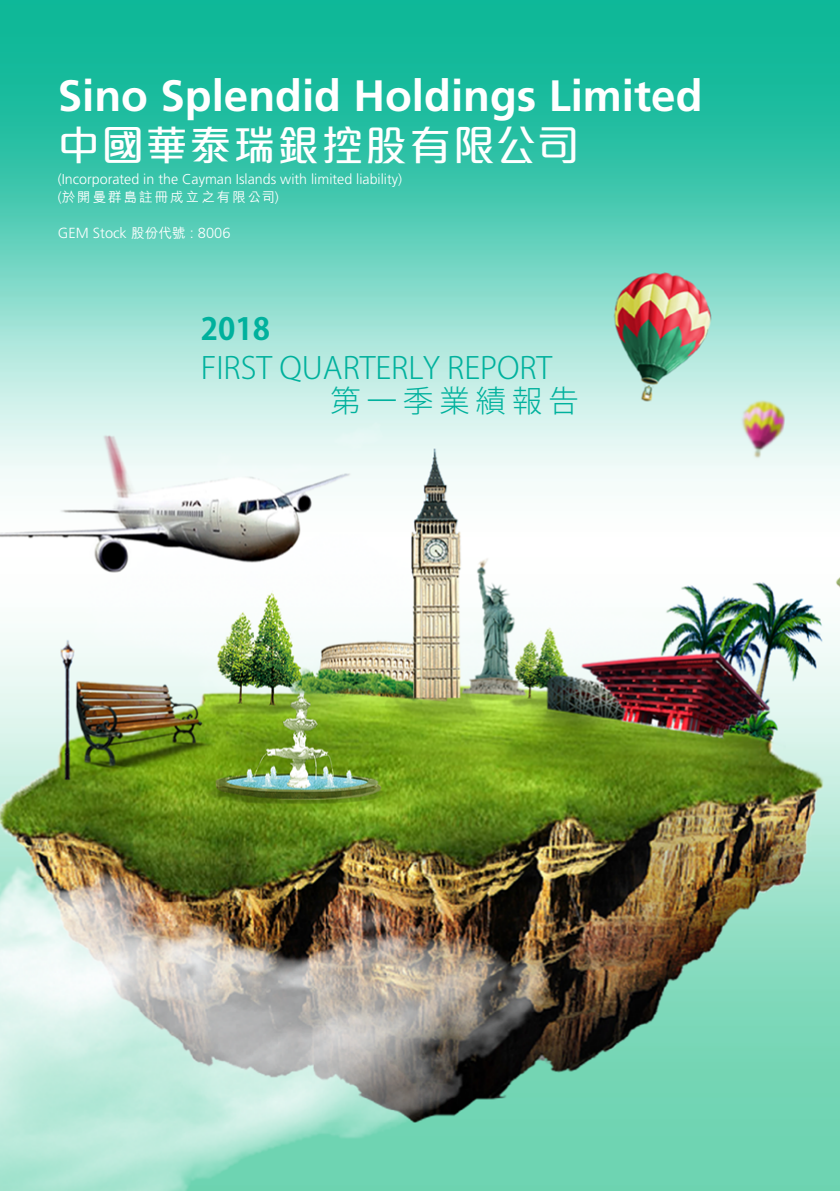
<style>
.page{position:relative;width:840px;height:1191px;background:#fff}
.page>*{position:absolute;margin:0;border:0;box-sizing:border-box;transform-origin:0 0}
.t1{font:700 44px "Frutiger LT Std";color:#fff}
.t2{font:500 41.8px "M Elle HK";letter-spacing:.05em;color:#fff}
.t3{font:300 30.2px/33px "Koz Go Pro";color:#00b19d}
.t4{font:700 30.2px "Koz Go Pro";color:#00b19d}
.t5{font:300 14.6px "Frutiger LT Std";color:#fff}
.t6{font:300 14.2px "Frutiger LT Std";color:#fff}
.t7{font:500 13.4px "M Hei HK";letter-spacing:.15em;color:#fff}
.s1{font-family:"Frutiger LT Std";font-weight:300;font-size:14.2px}
.s2{font-family:"M Hei HK";font-weight:500;font-size:13.6px}
</style>
<div class="page">
<img style="left:0;top:0;width:839px;height:1191px">
<h1 class="t1" style="left:58px;top:70px;width:646px">Sino Splendid Holdings Limited</h1>
<h2 class="t2" style="left:58px;top:125px;width:522px">中國華泰瑞銀控股有限公司</h2>
<p class="t6" style="left:58px;top:171px;width:345px">(Incorporated in the Cayman Islands with limited liability)</p>
<p class="t7" style="left:58px;top:187px;width:222px"><span class="s1">(</span>於開曼群島註冊成立之有限公司<span class="s1">)</span></p>
<p class="t5" style="left:58px;top:224px;width:174px">GEM Stock <span class="s2">股份代號</span> : 8006</p>
<h3 class="t4" style="left:201px;top:310px;width:71px">2018</h3>
<h3 class="t3" style="left:330px;top:351px;width:249px;text-indent:-130px">FIRST QUARTERLY REPORT第一季業績報告</h3>
</div>
